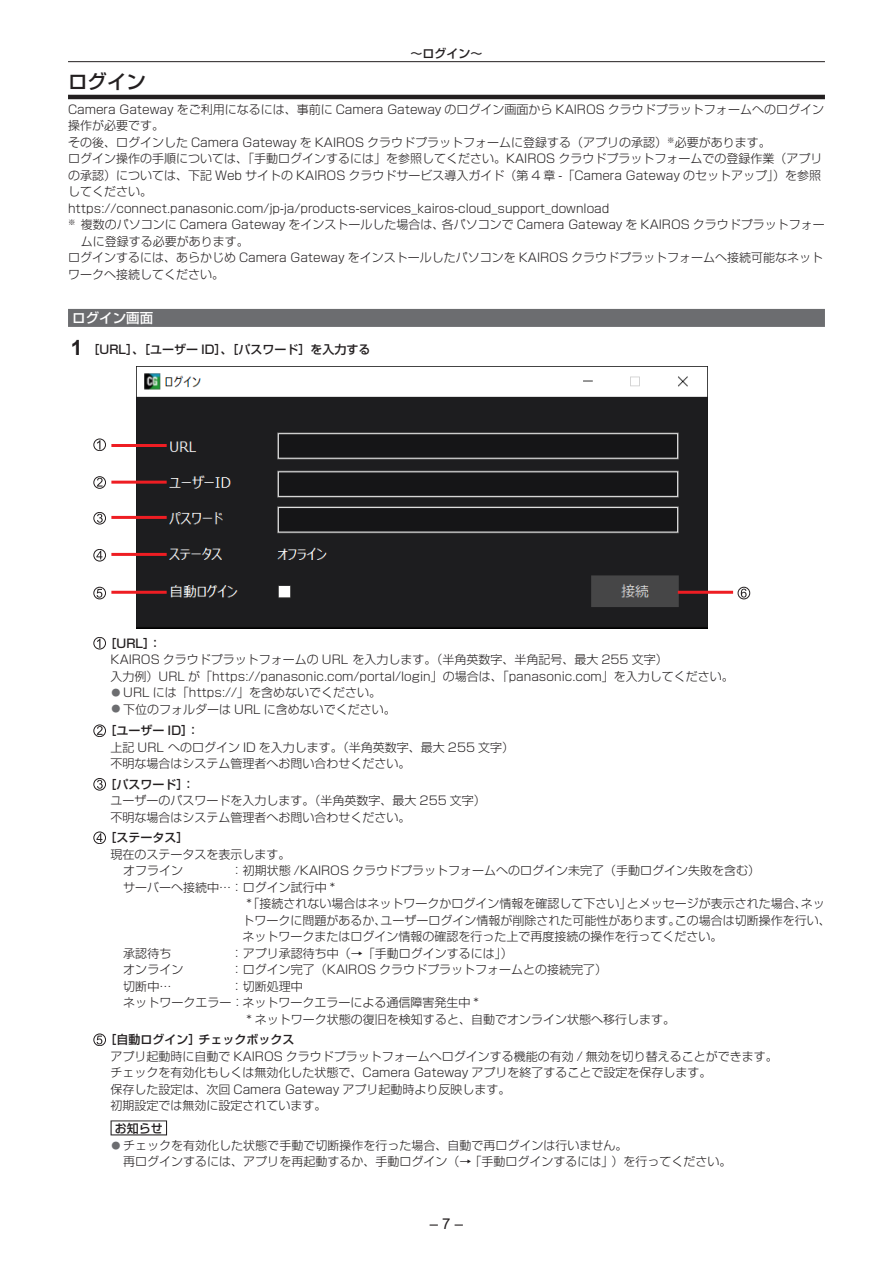
<style>
.page{position:relative;width:893px;height:1263px;background:#fff}
.page>*{position:absolute;margin:0;border:0;box-sizing:border-box;transform-origin:0 0}
.t1{font:500 19.5px "Shin Go Pro";color:#231f20}
.t2{font:15px "Arial";color:#231f20}
.t3{font:500 13.5px "Shin Go Pro";color:#fff}
.t4{font:300 12px/16.5px "Shin Go Pro";color:#231f20}
.t5{font:500 12px "Shin Go Pro";color:#231f20}
.s1{font-family:"Arial";font-weight:700;font-size:21px}
.s2{font-size:9px;color:#6c6d70}
.s3{font-weight:500}
</style>
<div class="page">
<hr style="left:68px;top:61px;width:757px;height:1px;background:#231f20">
<hr style="left:68px;top:95px;width:757px;height:4px;background:#231f20">
<div style="left:68px;top:309px;width:757px;height:18px;background:#6c6d70"></div>
<img style="left:136px;top:366px;width:571px;height:262px">
<div style="left:94px;top:439px;width:12px;height:12px;border:1px solid #231f20;border-radius:50%"></div>
<svg style="left:97px;top:440px;width:3px;height:10px"></svg>
<div style="left:94px;top:476px;width:12px;height:13px;border:1px solid #231f20;border-radius:50%"></div>
<svg style="left:97px;top:478px;width:6px;height:9px"></svg>
<div style="left:94px;top:512px;width:12px;height:12px;border:1px solid #231f20;border-radius:50%"></div>
<svg style="left:97px;top:514px;width:6px;height:9px"></svg>
<div style="left:94px;top:549px;width:12px;height:12px;border:1px solid #231f20;border-radius:50%"></div>
<svg style="left:96px;top:551px;width:6px;height:8px"></svg>
<div style="left:94px;top:587px;width:12px;height:12px;border:1px solid #231f20;border-radius:50%"></div>
<svg style="left:97px;top:589px;width:5px;height:9px"></svg>
<div style="left:738px;top:587px;width:12px;height:12px;border:1px solid #231f20;border-radius:50%"></div>
<svg style="left:741px;top:589px;width:6px;height:8px"></svg>
<hr style="left:111px;top:444px;width:56px;height:3px;background:#ee1d23">
<hr style="left:111px;top:481px;width:56px;height:3px;background:#ee1d23">
<hr style="left:111px;top:516px;width:56px;height:3px;background:#ee1d23">
<hr style="left:111px;top:553px;width:56px;height:3px;background:#ee1d23">
<hr style="left:111px;top:591px;width:56px;height:3px;background:#ee1d23">
<hr style="left:678px;top:591px;width:55px;height:3px;background:#ee1d23">
<div style="left:94px;top:637px;width:12px;height:12px;border:1px solid #231f20;border-radius:50%"></div>
<svg style="left:97px;top:638px;width:3px;height:10px"></svg>
<div style="left:94px;top:725px;width:12px;height:12px;border:1px solid #231f20;border-radius:50%"></div>
<svg style="left:97px;top:726px;width:6px;height:9px"></svg>
<div style="left:94px;top:778px;width:12px;height:12px;border:1px solid #231f20;border-radius:50%"></div>
<svg style="left:97px;top:780px;width:6px;height:9px"></svg>
<div style="left:94px;top:832px;width:12px;height:12px;border:1px solid #231f20;border-radius:50%"></div>
<svg style="left:96px;top:833px;width:6px;height:9px"></svg>
<div style="left:94px;top:1034px;width:12px;height:12px;border:1px solid #231f20;border-radius:50%"></div>
<svg style="left:97px;top:1036px;width:5px;height:8px"></svg>
<svg style="left:111px;top:1120px;width:56px;height:15px"></svg>
<div style="left:112px;top:1121px;width:54px;height:13px;background:#fff"></div>
<p class="t5" style="left:410px;top:44px;width:73px">～ログイン～</p>
<h1 class="t1" style="left:68px;top:66px;width:79px">ログイン</h1>
<p class="t4" style="left:68px;top:99px;width:757px">Camera Gateway をご利用になるには、事前に Camera Gateway のログイン画面から KAIROS クラウドプラットフォームへのログイン</p>
<p class="t4" style="left:68px;top:116px;width:97px">操作が必要です。</p>
<p class="t4" style="left:68px;top:132px;width:704px">その後、ログインした Camera Gateway を KAIROS クラウドプラットフォームに登録する（アプリの承認）<sup>※</sup>必要があります。</p>
<p class="t4" style="left:68px;top:149px;width:756px">ログイン操作の手順については、「手動ログインするには」を参照してください。KAIROS クラウドプラットフォームでの登録作業（アプリ</p>
<p class="t4" style="left:68px;top:165px;width:755px">の承認）については、下記 Web サイトの KAIROS クラウドサービス導入ガイド（第 4 章 -「Camera Gateway のセットアップ」）を参照</p>
<p class="t4" style="left:68px;top:182px;width:85px">してください。</p>
<p class="t4" style="left:68px;top:198px;width:543px">https://connect.panasonic.com/jp-ja/products-services_kairos-cloud_support_download</p>
<p class="t4" style="left:68px;top:215px;width:758px"><sup>※</sup> 複数のパソコンに Camera Gateway をインストールした場合は、各パソコンで Camera Gateway を KAIROS クラウドプラットフォー</p>
<p class="t4" style="left:81px;top:231px;width:170px">ムに登録する必要があります。</p>
<p class="t4" style="left:68px;top:248px;width:757px">ログインするには、あらかじめ Camera Gateway をインストールしたパソコンを KAIROS クラウドプラットフォームへ接続可能なネット</p>
<p class="t4" style="left:68px;top:264px;width:158px">ワークへ接続してください。</p>
<p class="t3" style="left:72px;top:306px;width:82px">ログイン画面</p>
<p class="t5" style="left:71px;top:340px;width:301px"><span class="s1">1</span> ［URL］、［ユーザー ID］、［パスワード］を入力する</p>
<p class="t5" style="left:105px;top:633px;width:58px">［URL］：</p>
<p class="t4" style="left:111px;top:650px;width:625px">KAIROS クラウドプラットフォームの URL を入力します。（半角英数字、半角記号、最大 255 文字）<br>入力例）URL が「https://panasonic.com/portal/login」の場合は、「panasonic.com」を入力してください。</p>
<p class="t4" style="left:112px;top:683px;width:271px"><span class="s2">●</span> URL には「https://」を含めないでください。</p>
<p class="t4" style="left:105px;top:697px;width:293px;line-height:21.6px;text-indent:7px"><span class="s2">●</span> 下位のフォルダーは URL に含めないでください。<span class="s3">［ユーザー ID］：</span></p>
<p class="t4" style="left:111px;top:737px;width:405px">上記 URL へのログイン ID を入力します。（半角英数字、最大 255 文字）不明な場合はシステム管理者へお問い合わせください。</p>
<p class="t5" style="left:105px;top:774px;width:92px">［パスワード］：</p>
<p class="t4" style="left:111px;top:791px;width:377px">ユーザーのパスワードを入力します。（半角英数字、最大 255 文字）不明な場合はシステム管理者へお問い合わせください。</p>
<p class="t5" style="left:105px;top:828px;width:85px">［ステータス］</p>
<p class="t4" style="left:123px;top:844px;width:169px;text-indent:-13px">現在のステータスを表示します。オフライン</p>
<p class="t4" style="left:231px;top:861px;width:531px">：初期状態 /KAIROS クラウドプラットフォームへのログイン未完了（手動ログイン失敗を含む）</p>
<p class="t4" style="left:123px;top:877px;width:213px">サーバーへ接続中…：ログイン試行中 *</p>
<p class="t4" style="left:247px;top:894px;width:580px">*「接続されない場合はネットワークかログイン情報を確認して下さい」とメッセージが表示された場合、ネッ</p>
<p class="t4" style="left:242px;top:910px;width:590px">トワークに問題があるか、ユーザーログイン情報が削除された可能性があります。この場合は切断操作を行い、</p>
<p class="t4" style="left:242px;top:927px;width:482px">ネットワークまたはログイン情報の確認を行った上で再度接続の操作を行ってください。</p>
<p class="t4" style="left:123px;top:943px;width:49px">承認待ち</p>
<p class="t4" style="left:231px;top:943px;width:283px">：アプリ承認待ち中（→「手動ログインするには」）</p>
<p class="t4" style="left:123px;top:960px;width:61px">オンライン</p>
<p class="t4" style="left:231px;top:960px;width:378px">：ログイン完了（KAIROS クラウドプラットフォームとの接続完了）</p>
<p class="t4" style="left:123px;top:976px;width:49px">切断中…</p>
<p class="t4" style="left:231px;top:976px;width:73px">：切断処理中</p>
<p class="t4" style="left:123px;top:993px;width:357px">ネットワークエラー：ネットワークエラーによる通信障害発生中 *</p>
<p class="t4" style="left:247px;top:1009px;width:430px">* ネットワーク状態の復旧を検知すると、自動でオンライン状態へ移行します。</p>
<p class="t5" style="left:105px;top:1030px;width:191px">［自動ログイン］チェックボックス</p>
<p class="t4" style="left:111px;top:1046px;width:669px">アプリ起動時に自動で KAIROS クラウドプラットフォームへログインする機能の有効 / 無効を切り替えることができます。チェックを有効化もしくは無効化した状態で、Camera Gateway アプリを終了することで設定を保存します。<br>保存した設定は、次回 Camera Gateway アプリ起動時より反映します。<br>初期設定では無効に設定されています。</p>
<p class="t5" style="left:115px;top:1118px;width:49px">お知らせ</p>
<p class="t4" style="left:123px;top:1135px;width:609px;text-indent:-12px"><span class="s2">●</span> チェックを有効化した状態で手動で切断操作を行った場合、自動で再ログインは行いません。<br>再ログインするには、アプリを再起動するか、手動ログイン（→「手動ログインするには」）を行ってください。</p>
<p class="t2" style="left:430px;top:1213px;width:35px">– 7 –</p>
</div>
